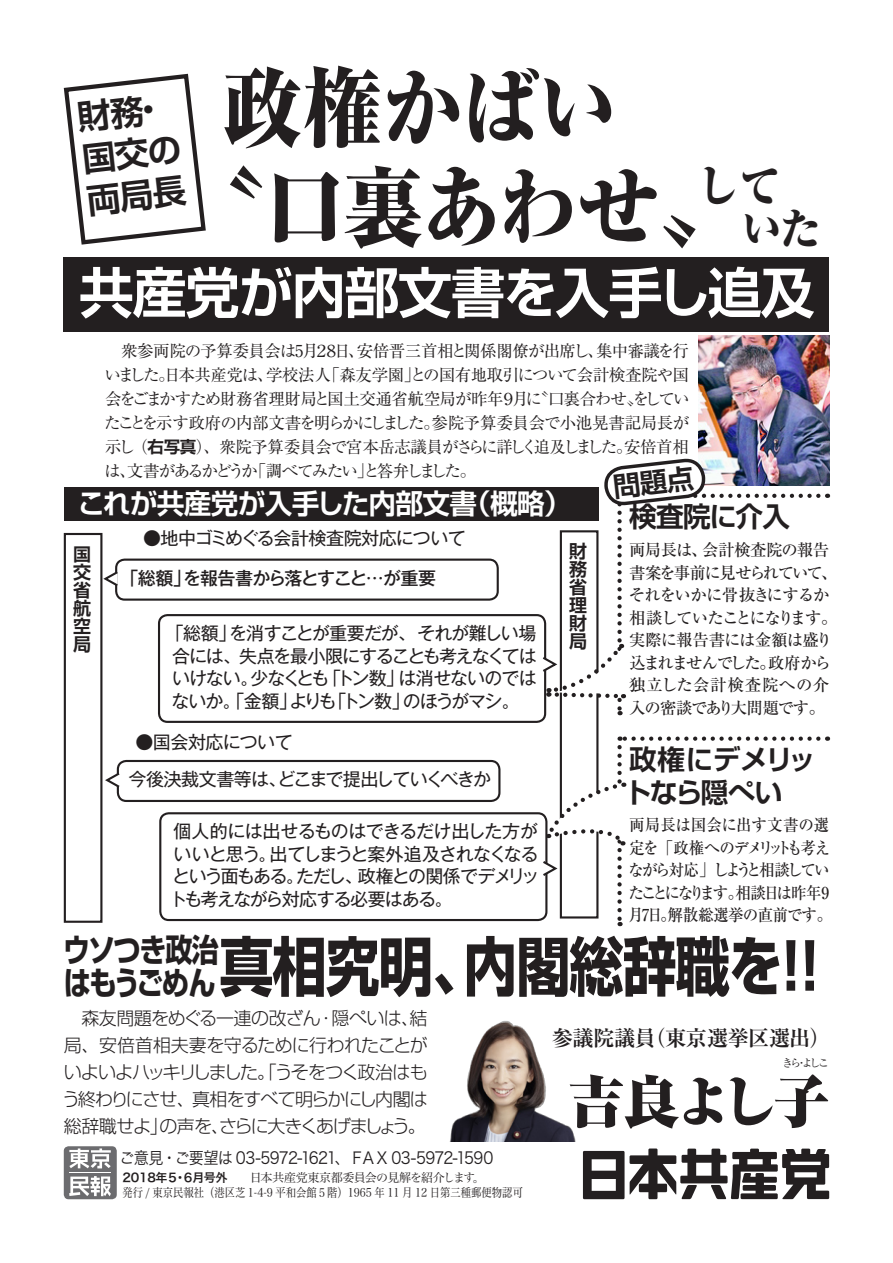
<style>
.page{position:relative;width:893px;height:1263px;background:#fff}
.page>*{position:absolute;margin:0;border:0;box-sizing:border-box;transform-origin:0 0}
.t1{font:800 expanded 86.85px "Ryumin Pr 6 N";letter-spacing:-.015em;color:#231f20;scale:.92 1}
.t2{font:700 64.05px "Shin Go Pr 6 N";letter-spacing:-.025em;color:#231f20;scale:.85 1}
.t3{font:900 55.65px "Ryumin Pr 6 N";letter-spacing:-.045em;color:#231f20}
.t4{font:700 54.45px "Shin Go Pr 6 N De";letter-spacing:-.025em;color:#fff}
.t5{font:800 expanded 43.5px "Ryumin Pr 6 N";color:#231f20;scale:.92 1}
.t6{font:700 33.75px/42.2px "Shin Go Pr 6 N De";color:#231f20}
.t7{font:700 32.1px "Shin Go Pr 6 N";letter-spacing:-.06em;color:#231f20;scale:.85 1}
.t8{font:700 27.6px/33.3px "Shin Go Pr 6 N De";letter-spacing:-.025em;color:#231f20}
.t9{font:700 27.6px "Shin Go Pr 6 N De";letter-spacing:-.025em;color:#fff}
.t10{font:700 21.45px "Ryumin Pr 6 N";letter-spacing:-.025em;color:#231f20}
.t11{font:18px/37.3px "Gothic MB101 Pr 6 N";letter-spacing:-.06em;color:#231f20}
.t12{font:300 18px/27px "Shin Go Pr 6 N";letter-spacing:-.055em;color:#231f20}
.t13{font:18px/22.5px "Gothic MB101 Pr 6 N";letter-spacing:-.04em;color:#231f20;text-align:right}
.t14{font:18px/22.5px "Gothic MB101 Pr 6 N";letter-spacing:-.085em;color:#231f20}
.t15{font:300 18px "Shin Go Pr 6 N";letter-spacing:-.1em;color:#231f20}
.t16{font:300 18px "Shin Go Pr 6 N";letter-spacing:-.035em;color:#231f20}
.t17{font:500 18px "Gothic MB101 Pr 6 N";letter-spacing:-.07em;color:#231f20}
.t18{font:18px "Gothic MB101 Pr 6 N";letter-spacing:-.035em;color:#231f20}
.t19{font:700 18px/18px "Shin Go Pr 6 N De";color:#231f20;text-align:justify}
.t20{font:18px "Gothic MB101 Pr 6 N";letter-spacing:-.15em;color:#231f20}
.t21{font:18px "Gothic MB101 Pr 6 N";letter-spacing:-.025em;color:#231f20}
.t22{font:16.5px/24px "Ryumin Pr 6 N";letter-spacing:-.045em;color:#231f20}
.t23{font:500 16.5px/22.5px "Ryumin Pr 6 N";letter-spacing:-.06em;color:#231f20}
.t24{font:16.5px "Ryumin Pr 6 N";letter-spacing:-.025em;color:#231f20}
.t25{font:500 16.5px/22.5px "Ryumin Pr 6 N";letter-spacing:-.06em;color:#231f20;text-align:justify;scale:.94 1}
.t26{font:16.5px "Hira Kaku Pro N W3";letter-spacing:-.06em;color:#231f20;scale:.92 1}
.t27{font:500 16.5px/22.5px "Ryumin Pr 6 N";letter-spacing:-.025em;color:#231f20}
.t28{font:16.5px "Ryumin Pr 6 N";letter-spacing:-.07em;color:#231f20}
.t29{font:16.5px "Ryumin Pr 6 N";letter-spacing:-.11em;color:#231f20}
.t30{font:500 16.5px/22.5px "Ryumin Pr 6 N";letter-spacing:-.025em;color:#231f20;scale:.94 1}
.t31{font:16.5px "Ryumin Pr 6 N";letter-spacing:-.155em;color:#231f20}
.t32{font:12px "Hira Min Pro N W3";color:#231f20;scale:.86 1}
.t33{font:12px "Hira Min Pro N W3";letter-spacing:-.05em;color:#231f20}
.t34{font:12px "Hira Min Pro N W3";color:#231f20}
.t35{font:12px "Hira Kaku Pro N W6";color:#231f20}
.t36{font:10.95px "Ryumin Pr 6 N";letter-spacing:-.24em;color:#231f20}
.s1{font-family:"Shin Go Pr 6 N De";font-weight:700}
.s2{font-size:64.05px}
.s3{font-family:"Hira Kaku Pro N W6"}
</style>
<div class="page">
<svg style="left:620px;top:736px;width:198px;height:5px"></svg>
<div style="left:64px;top:1146px;width:53px;height:53px;background:#6c6c6f;border-radius:5px"></div>
<svg style="left:69px;top:1148px;width:42px;height:20px"></svg>
<svg style="left:69px;top:1176px;width:42px;height:20px"></svg>
<svg style="left:583px;top:1148px;width:246px;height:51px"></svg>
<div style="left:64px;top:257px;width:765px;height:74px;background:#231f20"></div>
<img style="left:698px;top:336px;width:131px;height:150px">
<div style="left:64px;top:533px;width:38px;height:390px;border:2px solid #231f20"></div>
<div style="left:115px;top:558px;width:384px;height:43px;border:2px solid #231f20;border-radius:9px"></div>
<div style="left:158px;top:614px;width:388px;height:109px;border:2px solid #231f20;border-radius:9px"></div>
<svg style="left:101px;top:569px;width:17px;height:19px"></svg>
<div style="left:117px;top:760px;width:383px;height:42px;border:2px solid #231f20;border-radius:9px"></div>
<svg style="left:105px;top:771px;width:15px;height:19px"></svg>
<div style="left:159px;top:812px;width:388px;height:109px;border:2px solid #231f20;border-radius:9px"></div>
<div style="left:64px;top:487px;width:535px;height:33px;background:#231f20"></div>
<svg style="left:541px;top:747px;width:85px;height:179px"></svg>
<img style="left:449px;top:1021px;width:127px;height:121px">
<svg style="left:63px;top:73px;width:143px;height:172px"></svg>
<svg style="left:540px;top:416px;width:278px;height:299px"></svg>
<h1 class="t1" style="left:223px;top:39px;width:431px">政権かばい</h1>
<h3 class="t6" style="left:74px;top:95px;width:101px;rotate:-7deg">財務国交の</h3>
<h1 class="t1" style="left:186px;top:139px;width:603px">〝口裏あわせ〟</h1>
<h3 class="t5" style="left:697px;top:151px;width:92px">して</h3>
<h3 class="t5" style="left:703px;top:194px;width:129px">　いた</h3>
<h3 class="t4" style="left:79px;top:248px;width:737px">共産党が内部文書を入手し追及</h3>
<p class="t24" style="left:334px;top:338px;width:356px">日安倍晋三首相と関係閣僚が出席し集中審議を行</p>
<p class="t24" style="left:105px;top:338px;width:215px">　衆参両院の予算委員会は月5</p>
<p class="t22" style="left:313px;top:338px;width:28px">２８</p>
<p class="t22" style="left:348px;top:338px;width:18px">、</p>
<p class="t22" style="left:587px;top:338px;width:18px">、</p>
<p class="t24" style="left:323px;top:362px;width:367px">「森友学園との国有地取引について会計検査院や国</p>
<p class="t22" style="left:266px;top:362px;width:66px">学校法人</p>
<p class="t22" style="left:404px;top:362px;width:18px">」</p>
<p class="t28" style="left:104px;top:362px;width:171px">いました日本共産党は、</p>
<p class="t22" style="left:158px;top:362px;width:18px">。</p>
<p class="t22" style="left:104px;top:386px;width:587px">会をごまかすため財務省理財局と国土交通省航空局が昨年<br>たことを示す政府の内部文書を明らかにしました参院予算委員会で小池晃書記局長が</p>
<p class="t28" style="left:532px;top:386px;width:159px">〝口裏合わせをしてい</p>
<p class="t22" style="left:512px;top:386px;width:31px">月に</p>
<p class="t22" style="left:500px;top:386px;width:18px">９</p>
<p class="t22" style="left:626px;top:386px;width:18px">〟</p>
<p class="t22" style="left:132px;top:410px;width:559px;text-indent:292px">。<br>（<span class="s1">右写真</span>）、衆院予算委員会で宮本岳志議員がさらに詳しく追及しました安倍首相</p>
<p class="t22" style="left:105px;top:434px;width:31px">示し</p>
<p class="t22" style="left:616px;top:434px;width:18px">。</p>
<p class="t31" style="left:104px;top:458px;width:155px">は文書があるかどうか</p>
<p class="t29" style="left:250px;top:458px;width:228px">「調べてみたいと答弁しました。</p>
<p class="t22" style="left:357px;top:458px;width:18px">」</p>
<p class="t22" style="left:119px;top:458px;width:18px">、</p>
<h3 class="t9" style="left:463px;top:481px;width:110px">（概略）</h3>
<h3 class="t9" style="left:78px;top:481px;width:401px">これが共産党が入手した内部文書</h3>
<p class="t18" style="left:143px;top:523px;width:324px">●地中ゴミめぐる会計検査院対応について</p>
<p class="t19" style="left:73px;top:544px;width:19px">国交省航空局</p>
<p class="t19" style="left:569px;top:542px;width:19px">財務省理財局</p>
<p class="t17" style="left:120px;top:563px;width:72px">「総額」</p>
<p class="t17" style="left:183px;top:563px;width:254px">を報告書から落とすこと…が重要</p>
<p class="t11" style="left:166px;top:613px;width:72px">「総額」</p>
<p class="t11" style="left:172px;top:636px;width:366px">合には、失点を最小限にすることも考えなくては</p>
<p class="t11" style="left:399px;top:658px;width:140px">は消せないのでは</p>
<p class="t11" style="left:229px;top:613px;width:309px">を消すことが重要だが、それが難しい場</p>
<p class="t20" style="left:250px;top:663px;width:155px">少なくともトン数」</p>
<p class="t11" style="left:323px;top:658px;width:19px">「</p>
<p class="t11" style="left:172px;top:658px;width:88px">いけない。</p>
<p class="t11" style="left:172px;top:681px;width:127px">ないか。「金額」</p>
<p class="t11" style="left:329px;top:681px;width:19px">「</p>
<p class="t11" style="left:403px;top:681px;width:119px">のほうがマシ。</p>
<p class="t11" style="left:289px;top:681px;width:122px">よりもトン数」</p>
<p class="t11" style="left:278px;top:722px;width:215px;text-indent:-142px">●国会対応について<br>どこまで提出していくべきか</p>
<p class="t21" style="left:129px;top:764px;width:159px">今後決裁文書等は、</p>
<p class="t13" style="left:173px;top:819px;width:367px">個人的には出せるものはできるだけ出した方が出てしまうと案外追及されなくなる</p>
<p class="t11" style="left:173px;top:834px;width:104px">いいと思う。</p>
<p class="t14" style="left:170px;top:864px;width:285px">という面もある。<br>トも考えながら対応する必要はある。</p>
<p class="t11" style="left:358px;top:856px;width:183px">政権との関係でデメリッ</p>
<p class="t11" style="left:296px;top:856px;width:68px">ただし、</p>
<h3 class="t8" style="left:629px;top:499px;width:162px">検査院に介入</h3>
<p class="t27" style="left:702px;top:538px;width:128px">会計検査院の報告</p>
<p class="t23" style="left:629px;top:538px;width:80px">両局長は、</p>
<p class="t23" style="left:629px;top:561px;width:210px">書案を事前に見せられていて、それをいかに骨抜きにするか相談していたことになります。実際に報告書には金額は盛り込まれませんでした政府から</p>
<p class="t27" style="left:629px;top:651px;width:202px;text-indent:130px">。<br>独立した会計検査院への介入の密談であり大問題です。</p>
<h3 class="t8" style="left:624px;top:742px;width:194px">政権にデメリットなら隠ぺい</h3>
<p class="t25" style="left:628px;top:813px;width:217px">両局長は国会に出す文書の選定を「政権へのデメリットも考えながら対応」しようと相談していたことになります相談日は昨年9</p>
<p class="t30" style="left:628px;top:880px;width:218px;text-indent:100px">。<br>月日7 解散総選挙の直前です。</p>
<p class="t25" style="left:660px;top:903px;width:18px">。</p>
<h3 class="t7" style="left:63px;top:925px;width:185px">ウソつき政治</h3>
<h2 class="t2" style="left:764px;top:915px;width:88px">!!</h2>
<h2 class="t2" style="left:463px;top:915px;width:378px">内閣総辞職を</h2>
<h3 class="t7" style="left:64px;top:957px;width:436px">はもうごめん<span class="s2">真相究明</span></h3>
<h2 class="t2" style="left:432px;top:915px;width:66px">、</h2>
<p class="t12" style="left:64px;top:1003px;width:259px">　森友問題をめぐる一連の改ざん</p>
<p class="t16" style="left:64px;top:1030px;width:366px">局、安倍首相夫妻を守るために行われたことが</p>
<p class="t15" style="left:64px;top:1057px;width:365px">いよいよハッキリしました。「うそをつく政治はも</p>
<p class="t12" style="left:192px;top:1084px;width:237px">真相をすべて明らかにし内閣は</p>
<p class="t12" style="left:331px;top:1003px;width:98px">隠ぺいは結、</p>
<p class="t12" style="left:317px;top:1003px;width:19px">・</p>
<p class="t12" style="left:62px;top:1084px;width:365px">う終わりにさせ、<br>総辞職せよの声をさらに大きくあげましょう。</p>
<p class="t12" style="left:150px;top:1111px;width:19px">」</p>
<p class="t12" style="left:211px;top:1111px;width:19px">、</p>
<p class="t26" style="left:119px;top:1143px;width:408px">ご意見・ご要望は 03-5972-1621、ＦＡＸ 03-5972-1590</p>
<p class="t34" style="left:473px;top:1167px;width:13px">。</p>
<p class="t33" style="left:123px;top:1167px;width:354px"><span class="s3">2018年５６月号外</span>　　日本共産党東京都委員会の見解を紹介します</p>
<p class="t35" style="left:174px;top:1167px;width:13px">・</p>
<p class="t32" style="left:123px;top:1182px;width:467px">発行 / 東京民報社（港区芝 1-4-9 平和会館５階）1965 年 11 月 12 日第三種郵便物認可</p>
<p class="t10" style="left:644px;top:1020px;width:188px">（東京選挙区選出(</p>
<p class="t10" style="left:552px;top:1020px;width:106px">参議院議員</p>
<h3 class="t3" style="left:568px;top:1057px;width:262px">吉良よし子</h3>
<p class="t36" style="left:782px;top:1054px;width:49px">きらよしこ</p>
<p class="t36" style="left:796px;top:1054px;width:12px">・</p>
</div>
